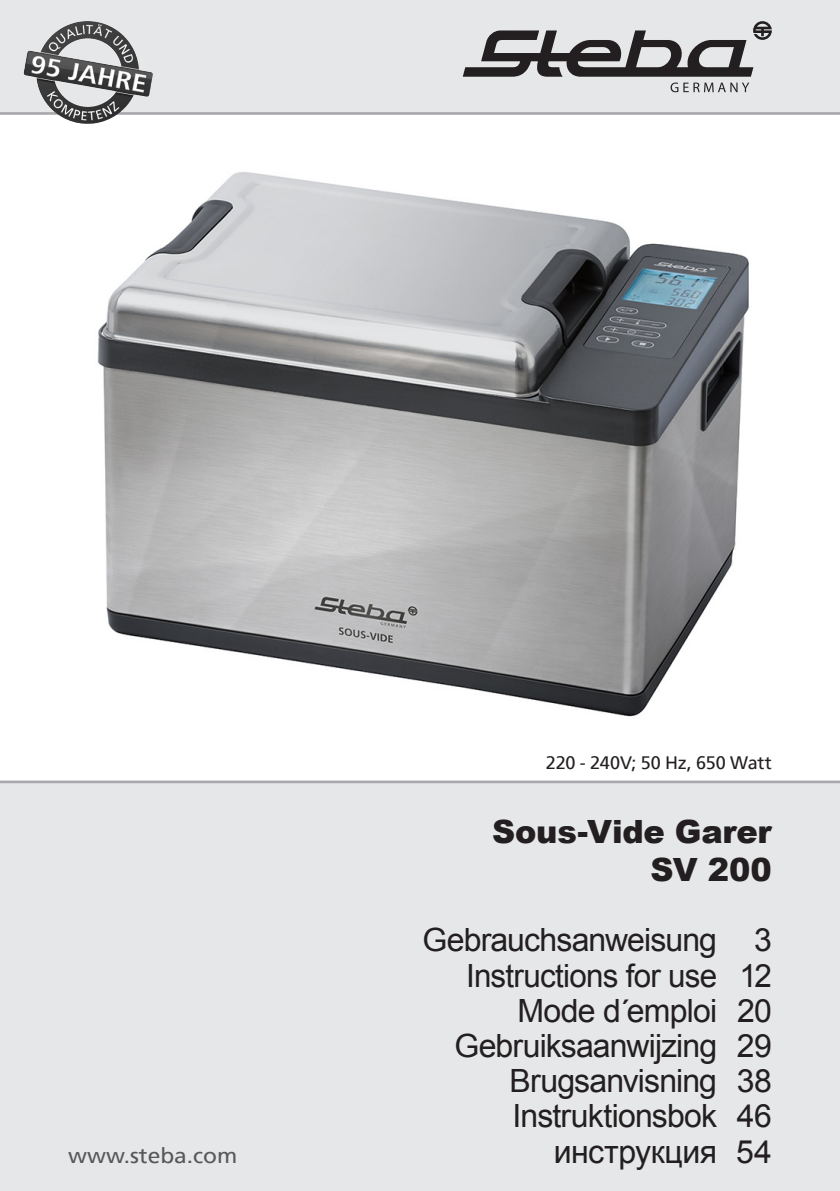
<style>
.page{position:relative;width:840px;height:1191px;background:#fff}
.page>*{position:absolute;margin:0;border:0;box-sizing:border-box;transform-origin:0 0}
.t1{font:32px/35.2px "Arial";letter-spacing:-.025em;color:#231f20;text-align:right}
.t2{font:900 32px/38.4px "Arial";letter-spacing:-.005em;color:#231f20;text-align:right}
.t3{font:21.2px "Frutiger";color:#57585a;scale:1.07 1}
.t4{font:18px "Frutiger";letter-spacing:-.01em;color:#231f20}
</style>
<div class="page">
<img style="left:97px;top:172px;width:652px;height:545px">
<div style="left:0;top:782px;width:839px;height:409px;background:#e6e7e9"></div>
<div style="left:0;top:0;width:839px;height:113px;background:#e6e7e9"></div>
<hr style="left:0;top:112px;width:839px;height:3px;background:#a8a9ad">
<svg style="left:670px;top:83px;width:78px;height:9px"></svg>
<svg style="left:462px;top:21px;width:309px;height:56px"></svg>
<hr style="left:0;top:780px;width:839px;height:3px;background:#a8a9ad">
<img style="left:23px;top:21px;width:61px;height:76px">
<p class="t3" style="left:68px;top:1142px;width:160px">www.steba.com</p>
<p class="t4" style="left:545px;top:752px;width:227px">220 - 240V; 50 Hz, 650 Watt</p>
<p class="t2" style="left:492px;top:811px;width:281px">Sous-Vide Garer<br>SV 200</p>
<p class="t1" style="left:422px;top:923px;width:351px">Gebrauchsanweisung 3<br>Instructions for use 12<br>Mode d´emploi 20<br>Gebruiksaanwijzing 29<br>Brugsanvisning 38<br>Instruktionsbok 46 инструкция 54</p>
</div>
